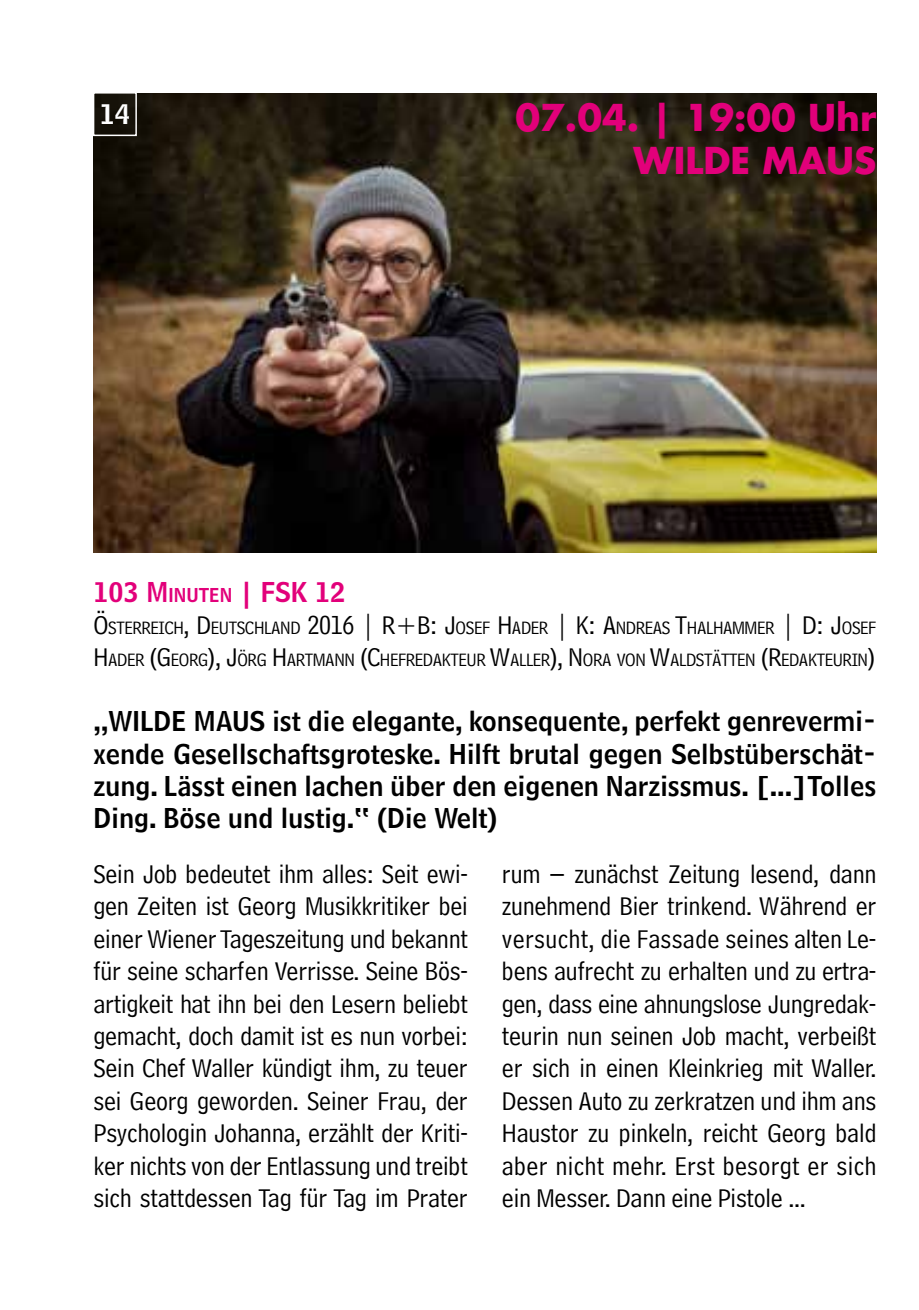
<style>
.page{position:relative;width:919px;height:1310px;background:#fff}
.page>*{position:absolute;margin:0;border:0;box-sizing:border-box;transform-origin:0 0}
.t1{font:700 36px/43.2px "Futura Std";color:#e2007a;text-align:right}
.t2{font:27px/32.4px "Bell Centennial Address";letter-spacing:-.01em;color:#000;text-align:justify}
.t3{font:27px/32.4px "Bell Centennial Name And Number";color:#000;text-align:justify}
.t4{font:27px "Bell Centennial Name And Number";color:#e2007a}
.t5{font:27px "Bell Centennial Name And Number";color:#fff}
.t6{font:18.9px/32.4px "Bell Centennial Address";letter-spacing:-.02em;color:#000}
.s1{font-size:18.9px}
.s2{font-size:27px}
</style>
<div class="page">
<img style="left:93px;top:94px;width:783px;height:459px">
<div style="left:93px;top:92px;width:44px;height:44px;border:2px solid #fff"></div>
<p class="t5" style="left:100px;top:97px;width:32px">14</p>
<h1 class="t1" style="left:515px;top:95px;width:362px">07.04. | 19:00 Uhr<br>WILDE MAUS</h1>
<p class="t4" style="left:93px;top:574px;width:253px">103 M<span class="s1">INUTEN</span> | FSK 12</p>
<p class="t6" style="left:93px;top:611px;width:783px"><span class="s2">Ö</span>STERREICH<span class="s2">, D</span>EUTSCHLAND <span class="s2">2016 | R+B: J</span>OSEF <span class="s2">H</span> ADER <span class="s2">| K: A</span>NDREAS <span class="s2">T</span>HALHAMMER <span class="s2">| D: J</span>OSEF<br><span class="s2">H</span> ADER <span class="s2">(G</span>EORG<span class="s2">), J</span>ÖRG <span class="s2">H</span> ARTMANN <span class="s2">(C</span>HEFREDAKTEUR <span class="s2">W</span>ALLER<span class="s2">), N</span> ORA VON <span class="s2">W</span>ALDSTÄTTEN <span class="s2">(R</span>EDAKTEURIN<span class="s2">)</span></p>
<p class="t3" style="left:93px;top:705px;width:784px">„WILDE MAUS ist die elegante, konsequente, perfekt genrevermi&shy;xende Gesellschaftsgroteske. Hilft brutal gegen Selbstüberschät&shy;zung. Lässt einen lachen über den eigenen Narzissmus. [...]Tolles Ding. Böse und lustig.“ (Die Welt)</p>
<p class="t2" style="left:502px;top:858px;width:376px">rum – zunächst Zeitung lesend, dann zunehmend Bier trinkend. Während er versucht, die Fassade seines alten Le&shy;bens aufrecht zu erhalten und zu ertra&shy;gen, dass eine ahnungslose Jungredak&shy;teurin nun seinen Job macht, verbeißt er sich in einen Kleinkrieg mit Waller.<br>Dessen Auto zu zerkratzen und ihm ans Haustor zu pinkeln, reicht Georg bald aber nicht mehr. Erst besorgt er sich ein Messer. Dann eine Pistole ...</p>
<p class="t2" style="left:93px;top:858px;width:376px">Sein Job bedeutet ihm alles: Seit ewi&shy;gen Zeiten ist Georg Musikkritiker bei einer Wiener Tageszeitung und bekannt für seine scharfen Verrisse. Seine Bös&shy;artigkeit hat ihn bei den Lesern beliebt gemacht, doch damit ist es nun vorbei:<br>Sein Chef Waller kündigt ihm, zu teuer sei Georg geworden. Seiner Frau, der Psychologin Johanna, erzählt der Kriti&shy;ker nichts von der Entlassung und treibt sich stattdessen Tag für Tag im Prater</p>
</div>
